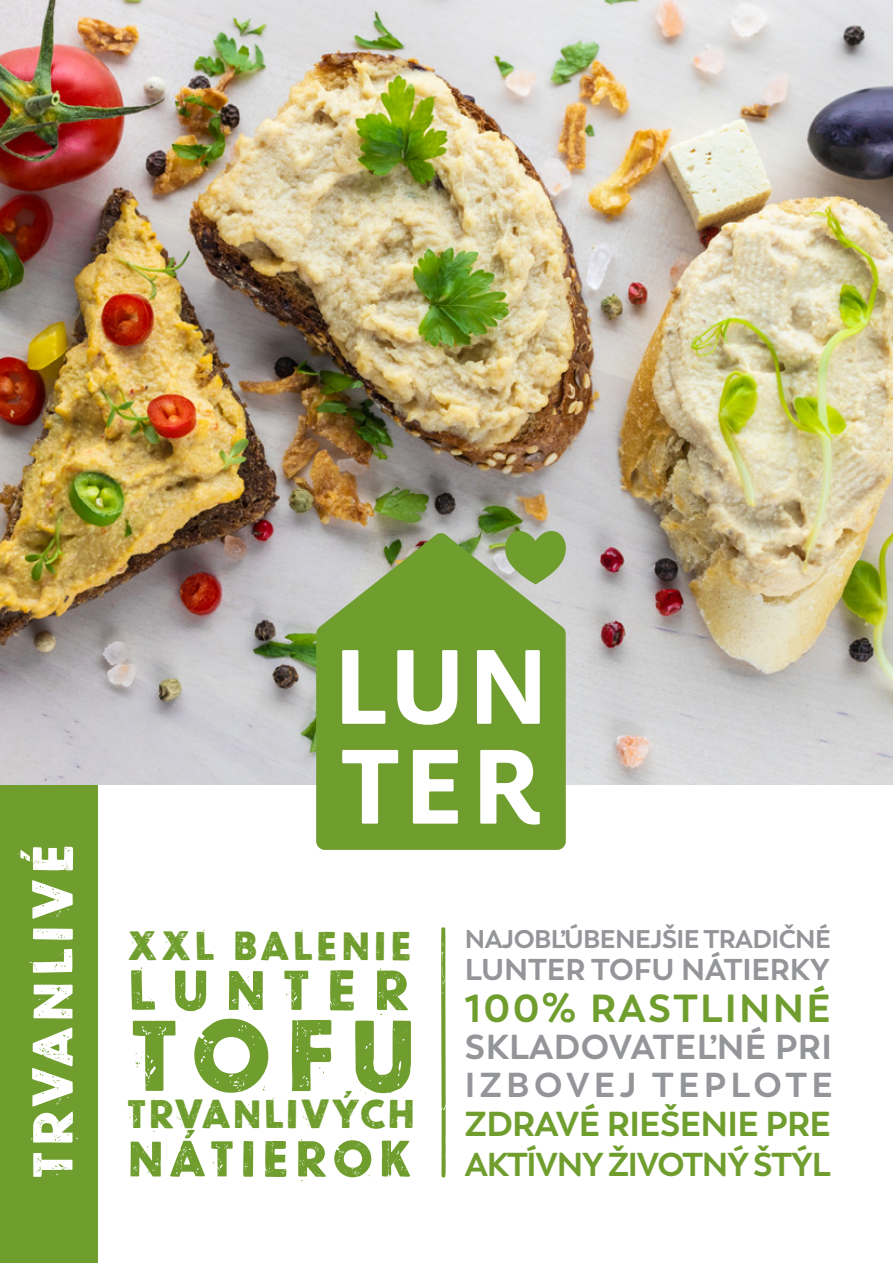
<style>
.page{position:relative;width:893px;height:1263px;background:#fff}
.page>*{position:absolute;margin:0;border:0;box-sizing:border-box;transform-origin:0 0}
.t1{font:102px "Newcastle Basic Rusty";color:#709e2e}
.t2{font:57px "Newcastle Basic Rusty";letter-spacing:.01em;color:#fff}
.t3{font:57px "Newcastle Basic Rusty";letter-spacing:.21em;color:#709e2e}
.t4{font:51px "Newcastle Basic Rusty";letter-spacing:.035em;color:#709e2e}
.t5{font:40.5px "Newcastle Basic Rusty";letter-spacing:-.025em;color:#709e2e}
.t6{font:40.5px "Newcastle Basic Rusty";letter-spacing:.01em;color:#709e2e}
.t7{font:700 39px "Boston";letter-spacing:.06em;color:#709e2e}
.t8{font:700 34.5px/38.2px "Boston";letter-spacing:.01em;color:#939598;text-align:justify}
.t9{font:700 33px "Boston";letter-spacing:-.04em;color:#709e2e}
.t10{font:700 30px "Boston";letter-spacing:-.005em;color:#939598}
.t11{font:700 25.5px "Boston";letter-spacing:-.025em;color:#939598}
.s1{color:#709e2e}
</style>
<div class="page">
<img style="left:0;top:0;width:893px;height:784px">
<svg style="left:503px;top:531px;width:65px;height:53px"></svg>
<svg style="left:316px;top:533px;width:250px;height:317px;fill:#709e2e"></svg>
<svg style="left:441px;top:927px;width:5px;height:250px"></svg>
<div style="left:0;top:785px;width:98px;height:478px;background:#709e2e"></div>
<p class="t2" style="left:19px;top:1181px;width:341px;rotate:-90deg">TRVANLIVÉ</p>
<p class="t6" style="left:125px;top:923px;width:290px">XXL BALENIE</p>
<p class="t3" style="left:125px;top:957px;width:287px">LUNTER</p>
<p class="t1" style="left:126px;top:996px;width:296px">TOFU</p>
<p class="t5" style="left:125px;top:1091px;width:293px">TRVANLIVÝCH</p>
<p class="t4" style="left:125px;top:1129px;width:290px">NÁTIEROK</p>
<p class="t11" style="left:465px;top:923px;width:367px">NAJOBĽÚBENEJŠIE TRADIČNÉ</p>
<p class="t10" style="left:465px;top:950px;width:367px">LUNTER TOFU NÁTIERKY</p>
<p class="t7" style="left:465px;top:984px;width:367px">100% RASTLINNÉ</p>
<p class="t8" style="left:465px;top:1028px;width:370px">SKLADOVATEĽNÉ PRI IZBOVEJ TEPLOTE <span class="s1">ZDRAVÉ RIEŠENIE PRE</span></p>
<p class="t9" style="left:465px;top:1144px;width:367px">AKTÍVNY ŽIVOTNÝ ŠTÝL</p>
</div>
